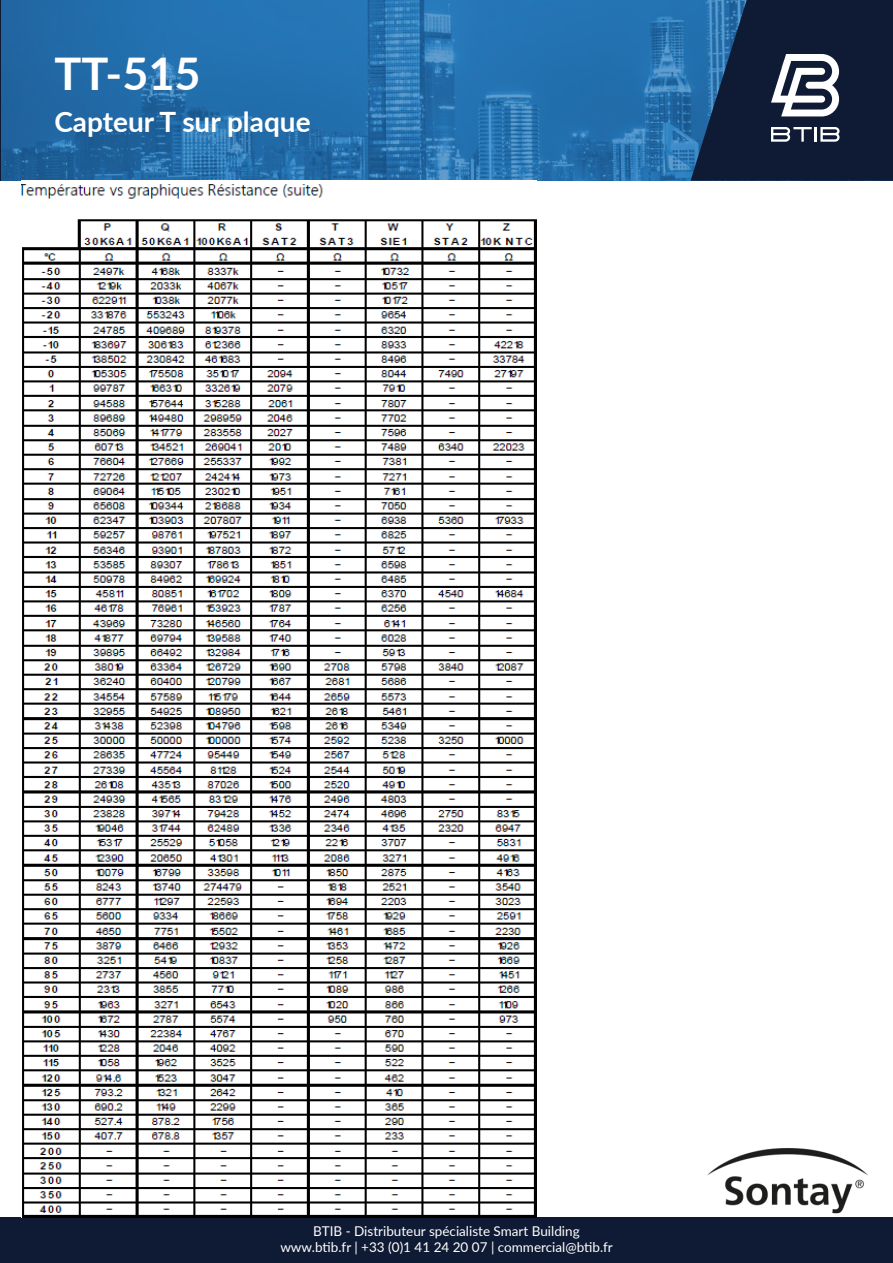
<style>
.page{position:relative;width:893px;height:1263px;background:#fff}
.page>*{position:absolute;margin:0;border:0;box-sizing:border-box;transform-origin:0 0}
.t1{font:700 45px "Lato";color:#fff}
.t2{font:700 28.05px "Lato";color:#fff}
.t3{font:13.5px "Lato";color:#fff}
</style>
<div class="page">
<svg style="left:1px;top:0;width:689px;height:181px;background:#2671ad"></svg>
<svg style="left:690px;top:0;width:203px;height:181px;background:#243854"></svg>
<hr style="left:0;top:0;width:1px;height:181px;background:#0f1b34">
<hr style="left:0;top:1217px;width:1px;height:46px;background:#0f1b34">
<div style="left:1px;top:1217px;width:892px;height:46px;background:#0f1b34"></div>
<img style="left:707px;top:1148px;width:161px;height:66px">
<img style="left:21px;top:184px;width:516px;height:1033px">
<p class="t1" style="left:54px;top:41px;width:148px">TT-515</p>
<p class="t2" style="left:54px;top:101px;width:258px">Capteur T sur plaque</p>
<p class="t3" style="left:313px;top:1221px;width:268px">BTIB - Distributeur spécialiste Smart Building</p>
<p class="t3" style="left:280px;top:1238px;width:334px">www.btib.fr | +33 (0)1 41 24 20 07 | commercial@btib.fr</p>
</div>
